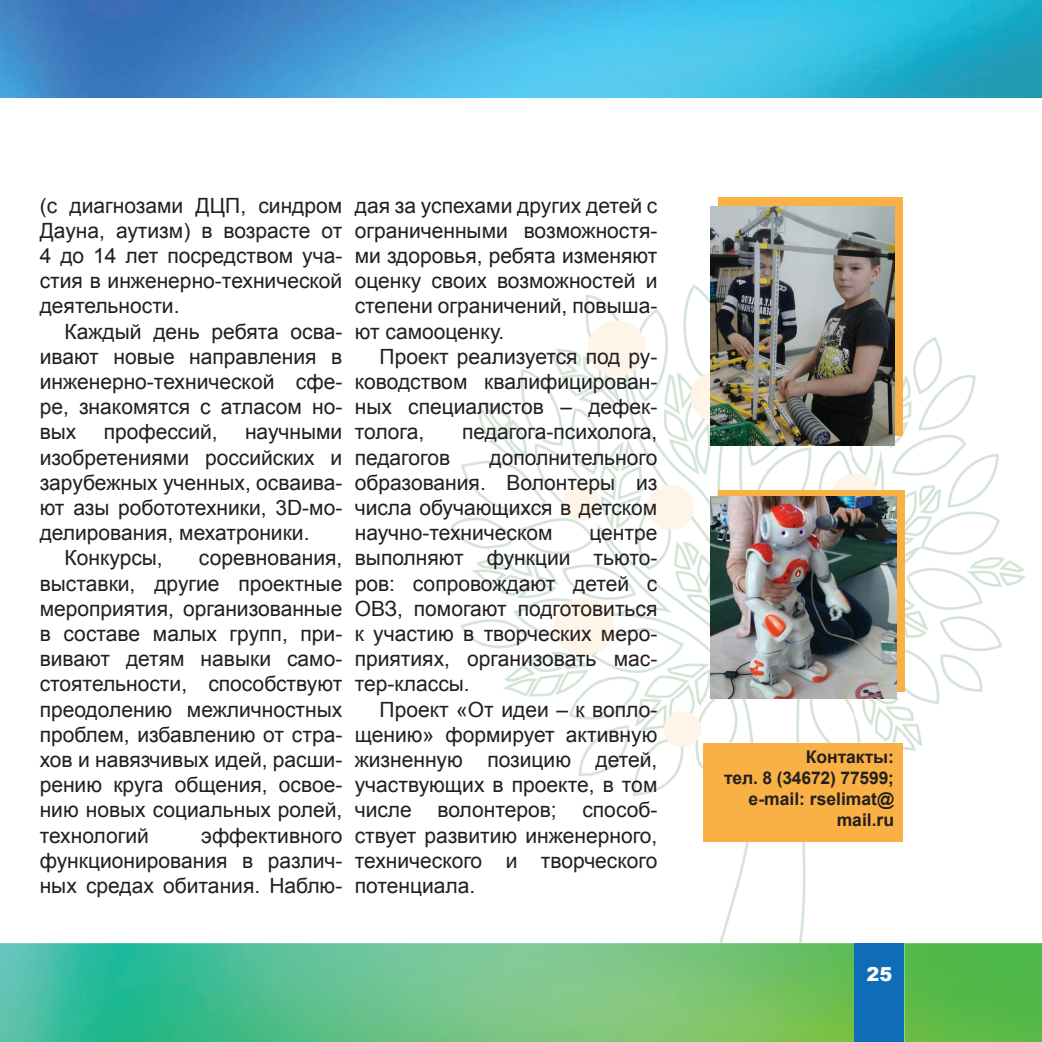
<style>
.page{position:relative;width:1042px;height:1042px;background:#fff}
.page>*{position:absolute;margin:0;border:0;box-sizing:border-box;transform-origin:0 0}
.t1{font:21px/25.2px "Arial";color:#231f20;text-align:justify}
.t2{font:900 19.25px "Arial";color:#fff}
.t3{font:700 17.5px/21px "Arial";color:#231f20;text-align:right}
</style>
<div class="page">
<img style="left:0;top:0;width:1042px;height:1042px">
<div style="left:854px;top:943px;width:50px;height:99px;background:#0f6cb6"></div>
<div style="left:0;top:99px;width:1042px;height:844px;background:#fff"></div>
<img style="left:451px;top:272px;width:574px;height:671px">
<div style="left:703px;top:743px;width:199px;height:98px;background:#f9b145"></div>
<div style="left:718px;top:490px;width:186px;height:201px;background:#f9b145"></div>
<div style="left:718px;top:197px;width:184px;height:239px;background:#f9b145"></div>
<img style="left:711px;top:206px;width:184px;height:239px">
<img style="left:711px;top:496px;width:185px;height:202px">
<p class="t1" style="left:40px;top:192px;width:304px">(с диагнозами ДЦП, синдром Дауна, аутизм) в возрасте от 4 до 14 лет посредством уча&shy;стия в инженерно-технической деятельности.</p>
<p class="t1" style="left:40px;top:318px;width:304px;text-indent:25px">Каждый день ребята осва&shy;ивают новые направления в инженерно-технической сфе&shy;ре, знакомятся с атласом но&shy;вых</p>
<p class="t1" style="left:104px;top:419px;width:116px">профессий,</p>
<p class="t1" style="left:245px;top:419px;width:99px">научными</p>
<p class="t1" style="left:40px;top:444px;width:304px">изобретениями российских и</p>
<p class="t1" style="left:40px;top:470px;width:304px">зарубежных ученных, осваива-</p>
<p class="t1" style="left:40px;top:495px;width:304px">ют азы робототехники, 3D-мо-</p>
<p class="t1" style="left:40px;top:520px;width:271px">делирования, мехатроники.</p>
<p class="t1" style="left:64px;top:545px;width:100px">Конкурсы,</p>
<p class="t1" style="left:40px;top:545px;width:304px;text-indent:159px">соревнования, выставки, другие проектные мероприятия, организованные в составе малых групп, при&shy;вивают детям навыки само&shy;стоятельности, способствуют преодолению межличностных проблем, избавлению от стра&shy;хов и навязчивых идей, расши&shy;рению круга общения, освое&shy;нию новых социальных ролей, технологий</p>
<p class="t1" style="left:40px;top:822px;width:304px;text-indent:162px">эффективного функционирования в различ&shy;ных средах обитания. Наблю-</p>
<p class="t1" style="left:355px;top:192px;width:304px">дая за успехами других детей с ограниченными возможностя&shy;ми здоровья, ребята изменяют оценку своих возможностей и степени ограничений, повыша&shy;ют самооценку.</p>
<p class="t1" style="left:355px;top:344px;width:304px;text-indent:25px">Проект реализуется под ру&shy;ководством квалифицирован&shy;ных специалистов – дефек&shy;толога,</p>
<p class="t1" style="left:462px;top:419px;width:197px">педагога-психолога,</p>
<p class="t1" style="left:355px;top:444px;width:304px;text-indent:135px">дополнительного образования. Волонтеры из числа обучающихся в детском научно-техническом</p>
<p class="t1" style="left:355px;top:444px;width:97px">педагогов</p>
<p class="t1" style="left:355px;top:520px;width:304px;text-indent:235px">центре выполняют функции тьюто&shy;ров: сопровождают детей с ОВЗ, помогают подготовиться к участию в творческих меро&shy;приятиях, организовать мас&shy;тер-классы.</p>
<p class="t1" style="left:355px;top:696px;width:304px;text-indent:25px">Проект «От идеи – к вопло&shy;щению» формирует активную жизненную позицию детей, участвующих в проекте, в том числе волонтеров; способ&shy;ствует развитию инженерного, технического и творческого потенциала.</p>
<p class="t3" style="left:724px;top:747px;width:171px">Контакты:<br>тел. 8 (34672) 77599; е-mail: rselimat@ mail.ru</p>
<p class="t2" style="left:866px;top:960px;width:27px">25</p>
</div>
